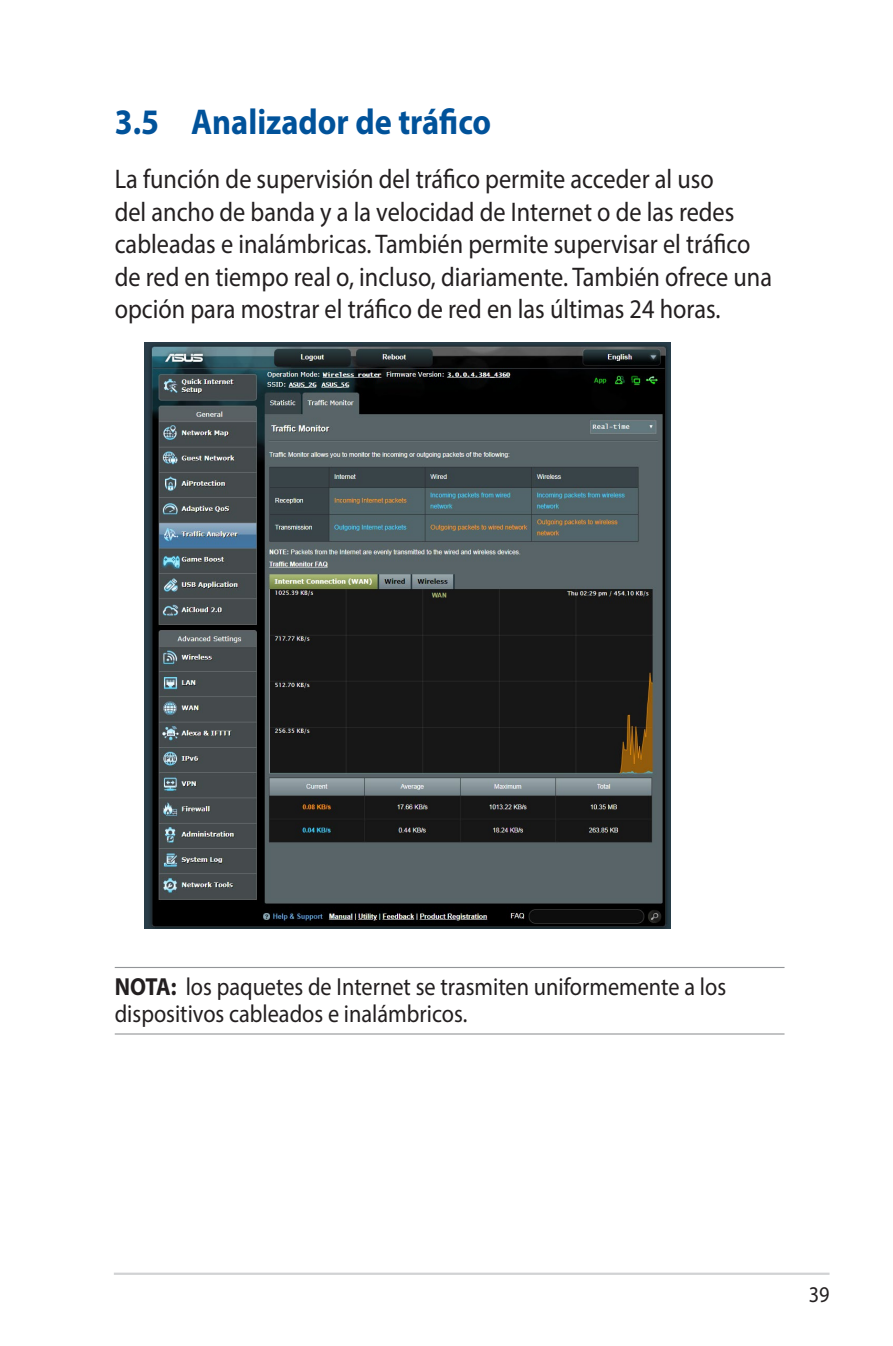
<style>
.page{position:relative;width:893px;height:1346px;background:#fff}
.page>*{position:absolute;margin:0;border:0;box-sizing:border-box;transform-origin:0 0}
.t1{font:700 36px "Myriad Pro";color:#01529a;scale:.9 1}
.t2{font:27px/32.4px "Myriad Pro";color:#231f20;scale:.9 1}
.t3{font:24.75px/27px "Myriad Pro";color:#231f20;scale:.9 1}
.t4{font:22.5px "Myriad Pro";color:#231f20;scale:.9 1}
.s1{font-weight:700}
</style>
<div class="page">
<hr style="left:114px;top:1272px;width:715px;height:3px;background:#d1d2d4">
<hr style="left:115px;top:967px;width:669px;height:1px;background:#939598">
<hr style="left:115px;top:1033px;width:669px;height:1px;background:#939598">
<img style="left:144px;top:342px;width:527px;height:587px">
<h1 class="t1" style="left:115px;top:98px;width:420px">3.5 Analizador de tráfico</h1>
<p class="t2" style="left:115px;top:163px;width:732px">La función de supervisión del tráfico permite acceder al uso<br>del ancho de banda y a la velocidad de Internet o de las redes cableadas e inalámbricas. También permite supervisar el tráfico de red en tiempo real o, incluso, diariamente. También ofrece una opción para mostrar el tráfico de red en las últimas 24 horas.</p>
<p class="t3" style="left:115px;top:972px;width:681px"><span class="s1">NOTA:</span> los paquetes de Internet se trasmiten uniformemente a los dispositivos cableados e inalámbricos.</p>
<p class="t4" style="left:809px;top:1281px;width:25px">39</p>
</div>
